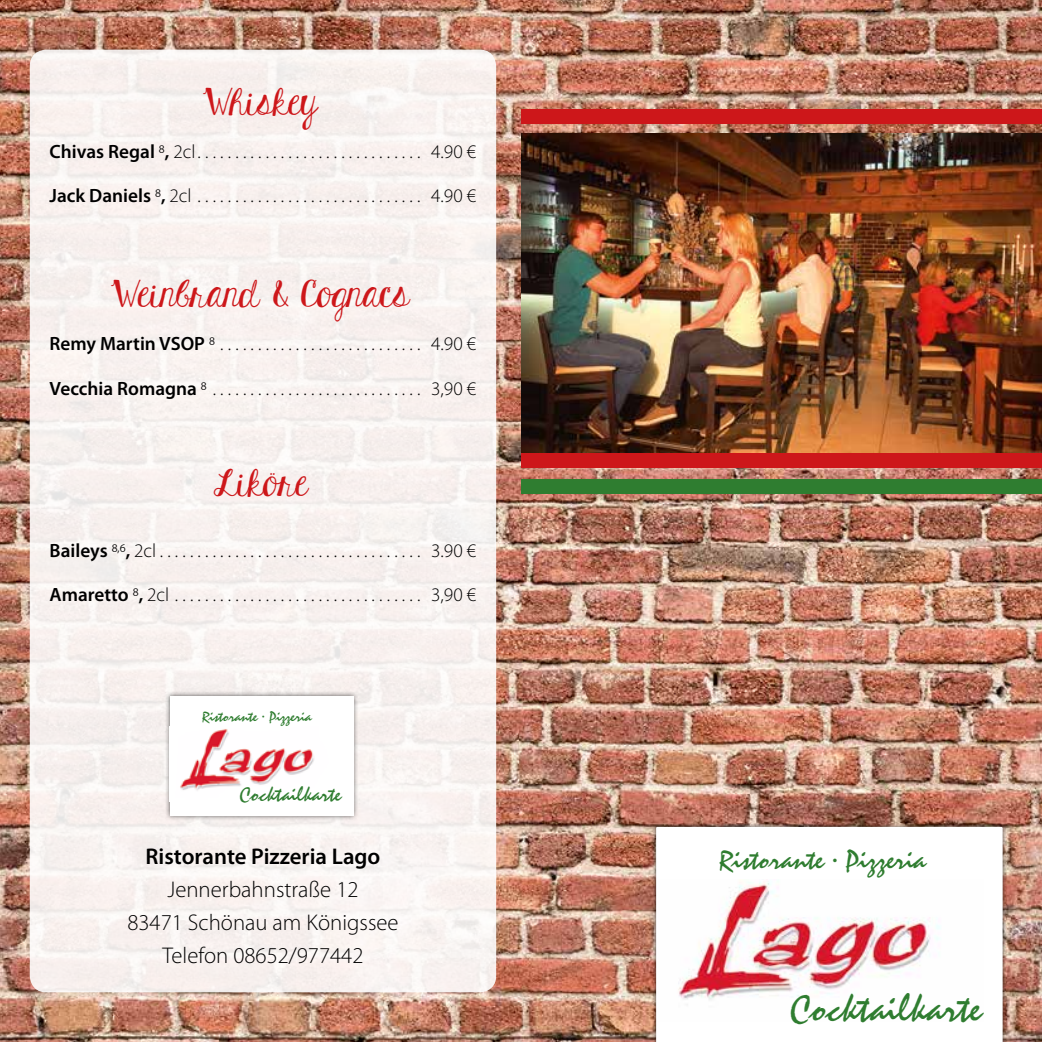
<style>
.page{position:relative;width:1042px;height:1042px;background:#fff}
.page>*{position:absolute;margin:0;border:0;box-sizing:border-box;transform-origin:0 0}
.t1{font:42px "KG Hard Candy Solid";color:#cd171a}
.t2{font:40.07px "Staccato 222 BT";color:#2f7d30}
.t3{font:28.7px "Staccato 222 BT";color:#2f7d30}
.t4{font:300 22.75px/33.2px "Myriad Pro";color:#000;text-align:center}
.t5{font:600 22.75px "Myriad Pro";color:#000}
.t6{font:21.18px "Staccato 222 BT";color:#2f7d30}
.t7{font:300 19.25px "Myriad Pro";color:#000}
.t8{font:15.22px "Staccato 222 BT";color:#2f7d30}
.s1{font-weight:600}
</style>
<div class="page">
<img style="left:0;top:0;width:1042px;height:1042px">
<div style="left:30px;top:50px;width:466px;height:942px;background:#f8f1ef;border-radius:17px"></div>
<div style="left:652px;top:822px;width:354px;height:220px;background:#000;opacity:.6"></div>
<svg style="left:656px;top:827px;width:346px;height:215px"></svg>
<img style="left:658px;top:879px;width:325px;height:143px">
<img style="left:521px;top:134px;width:521px;height:318px">
<div style="left:521px;top:109px;width:521px;height:15px;background:#cd171a"></div>
<div style="left:521px;top:453px;width:521px;height:15px;background:#cd171a"></div>
<div style="left:521px;top:479px;width:521px;height:15px;background:#2f7d30"></div>
<div style="left:164px;top:691px;width:195px;height:129px;background:#000;opacity:.6"></div>
<div style="left:170px;top:696px;width:183px;height:119px;background:#fff"></div>
<img style="left:170px;top:726px;width:172px;height:76px">
<h1 class="t1" style="left:203px;top:80px;width:116px">Whiskey</h1>
<p class="t7" style="left:50px;top:140px;width:428px"><span class="s1">Chivas Regal</span> 8<span class="s1">,</span> 2cl . . . . . . . . . . . . . . . . . . . . . . . . . . . . . . 4.90 €</p>
<p class="t7" style="left:50px;top:184px;width:428px"><span class="s1">Jack Daniels</span> 8<span class="s1">,</span> 2cl.............................. 4.90 €</p>
<h1 class="t1" style="left:111px;top:273px;width:300px">Weinbrand &amp; Cognacs</h1>
<p class="t7" style="left:50px;top:332px;width:428px"><span class="s1">Remy Martin VSOP</span> 8........................... 4.90 €</p>
<p class="t7" style="left:50px;top:377px;width:428px"><span class="s1">Vecchia Romagna</span> 8............................ 3,90 €</p>
<h1 class="t1" style="left:213px;top:462px;width:96px">Liköre</h1>
<p class="t7" style="left:50px;top:539px;width:428px"><span class="s1">Baileys</span> 8,6<span class="s1">,</span> 2cl . . . . . . . . . . . . . . . . . . . . . . . . . . . . . . . . . . . 3.90 €</p>
<p class="t7" style="left:50px;top:583px;width:428px"><span class="s1">Amaretto</span> 8<span class="s1">,</span> 2cl . . . . . . . . . . . . . . . . . . . . . . . . . . . . . . . . . 3,90 €</p>
<p class="t8" style="left:202px;top:707px;width:111px">Ristorante <sup>•</sup> Pizzeria</p>
<p class="t6" style="left:239px;top:783px;width:104px">Cocktailkarte</p>
<p class="t5" style="left:145px;top:841px;width:236px">Ristorante Pizzeria Lago</p>
<p class="t4" style="left:127px;top:872px;width:273px">Jennerbahnstraße 12<br>83471 Schönau am Königssee<br>Telefon 08652/977442</p>
<h3 class="t3" style="left:718px;top:843px;width:209px">Ristorante <sup>•</sup> Pizzeria</h3>
<h2 class="t2" style="left:789px;top:985px;width:194px">Cocktailkarte</h2>
</div>
